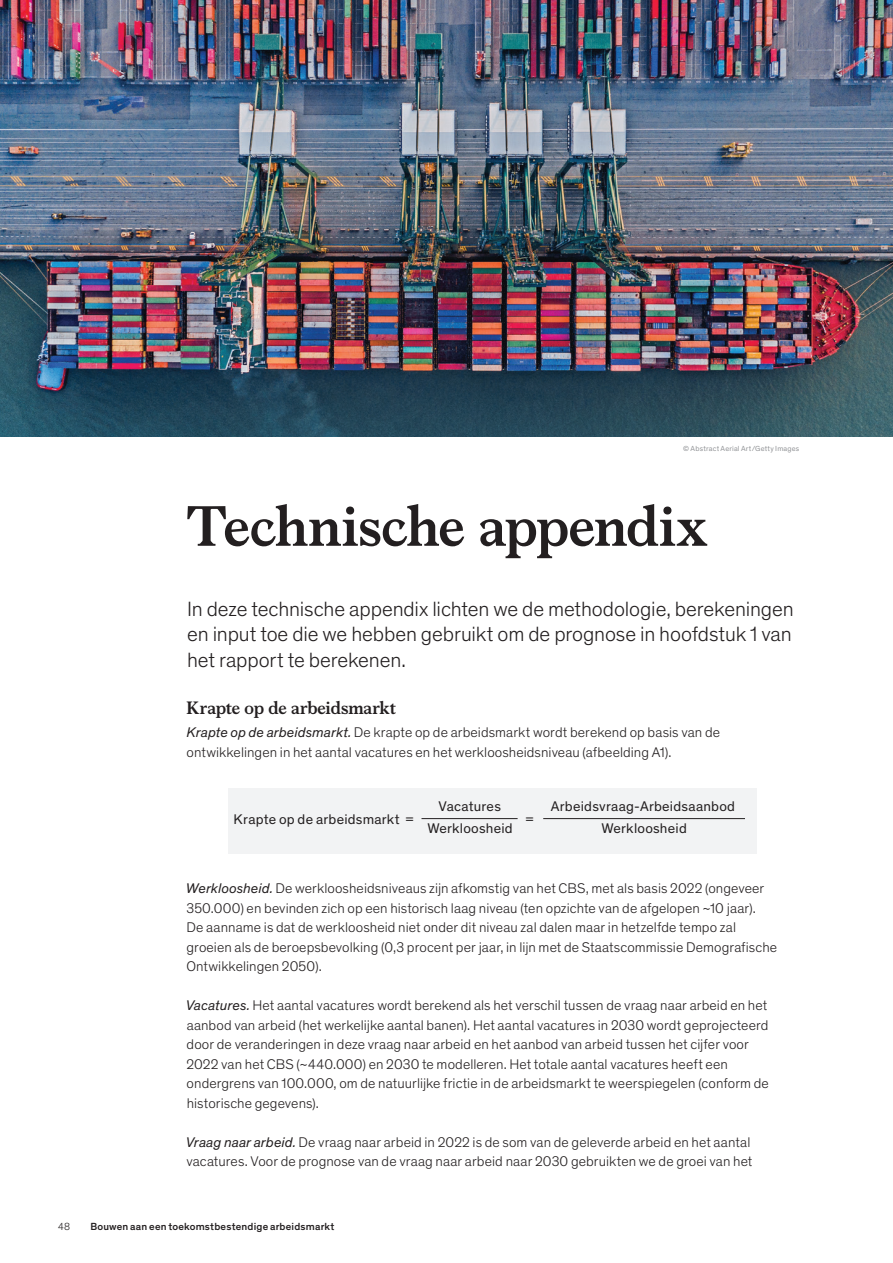
<style>
.page{position:relative;width:893px;height:1263px;background:#fff}
.page>*{position:absolute;margin:0;border:0;box-sizing:border-box;transform-origin:0 0}
.t1{font:700 57px "Bower";letter-spacing:-.01em;color:#231f20}
.Standfirst-Dek_McKinseySans{font:300 21px/25.5px "Mc Kinsey Sans";letter-spacing:-.005em;color:#231f20;text-align:justify}
.Body_heading___Level_1{font:700 18px "Bower";letter-spacing:-.01em;color:#231f20}
.Bullet___Level_1{font:300 14.25px/19.5px "Mc Kinsey Sans";letter-spacing:.005em;color:#231f20}
.Bullet___Level_1-2{font:14.25px "Mc Kinsey Sans";letter-spacing:.015em;color:#231f20}
.t2{font:500 10.5px "Mc Kinsey Sans";letter-spacing:.015em;color:#231f20}
.t3{font:300 10.5px "Mc Kinsey Sans";color:#231f20}
.Heading{font:7.5px "Mc Kinsey Sans";letter-spacing:.025em;color:#939598}
.s1{font-weight:400;font-style:italic}
</style>
<div class="page">
<img style="left:0;top:0;width:893px;height:436px">
<div style="left:228px;top:788px;width:529px;height:66px;background:#f2f3f4"></div>
<hr style="left:421px;top:818px;width:97px;height:1px;background:#231f20">
<hr style="left:543px;top:818px;width:202px;height:1px;background:#231f20">
<h3 class="Heading" style="left:683px;top:443px;width:118px">© Abstract Aerial Art/Getty Images</h3>
<p class="t1" style="left:186px;top:484px;width:523px">Technische appendix</p>
<p class="Standfirst-Dek_McKinseySans" style="left:187px;top:595px;width:608px">In deze technische appendix lichten we de methodologie, berekeningen en input toe die we hebben gebruikt om de prognose in hoofdstuk 1 van het rapport te berekenen.</p>
<h3 class="Body_heading___Level_1" style="left:186px;top:694px;width:211px">Krapte op de arbeidsmarkt</h3>
<p class="Bullet___Level_1" style="left:186px;top:722px;width:535px"><span class="s1">Krapte op de arbeidsmarkt.</span> De krapte op de arbeidsmarkt wordt berekend op basis van de ontwikkelingen in het aantal vacatures en het werkloosheidsniveau (afbeelding A1).</p>
<p class="Bullet___Level_1-2" style="left:439px;top:796px;width:64px">Vacatures</p>
<p class="Bullet___Level_1-2" style="left:427px;top:818px;width:87px">Werkloosheid</p>
<p class="Bullet___Level_1-2" style="left:234px;top:809px;width:182px">Krapte op de arbeidsmarkt =</p>
<p class="Bullet___Level_1-2" style="left:526px;top:809px;width:10px">=</p>
<p class="Bullet___Level_1-2" style="left:551px;top:796px;width:186px">Arbeidsvraag-Arbeidsaanbod</p>
<p class="Bullet___Level_1-2" style="left:601px;top:818px;width:87px">Werkloosheid</p>
<p class="Bullet___Level_1" style="left:186px;top:878px;width:593px"><span class="s1">Werkloosheid.</span> De werkloosheidsniveaus zijn afkomstig van het CBS, met als basis 2022 (ongeveer 350.000) en bevinden zich op een historisch laag niveau (ten opzichte van de afgelopen ~10 jaar).<br>De aanname is dat de werkloosheid niet onder dit niveau zal dalen maar in hetzelfde tempo zal groeien als de beroepsbevolking (0,3 procent per jaar, in lijn met de Staatscommissie Demografische Ontwikkelingen 2050).</p>
<p class="Bullet___Level_1" style="left:186px;top:995px;width:585px"><span class="s1">Vacatures.</span> Het aantal vacatures wordt berekend als het verschil tussen de vraag naar arbeid en het aanbod van arbeid (het werkelijke aantal banen). Het aantal vacatures in 2030 wordt geprojecteerd door de veranderingen in deze vraag naar arbeid en het aanbod van arbeid tussen het cijfer voor 2022 van het CBS (~440.000) en 2030 te modelleren. Het totale aantal vacatures heeft een ondergrens van 100.000, om de natuurlijke frictie in de arbeidsmarkt te weerspiegelen (conform de historische gegevens).</p>
<p class="Bullet___Level_1" style="left:186px;top:1131px;width:568px"><span class="s1">Vraag naar arbeid.</span> De vraag naar arbeid in 2022 is de som van de geleverde arbeid en het aantal vacatures. Voor de prognose van de vraag naar arbeid naar 2030 gebruikten we de groei van het</p>
<p class="t3" style="left:58px;top:1219px;width:14px">48</p>
<p class="t2" style="left:90px;top:1218px;width:246px">Bouwen aan een toekomstbestendige arbeidsmarkt</p>
</div>
